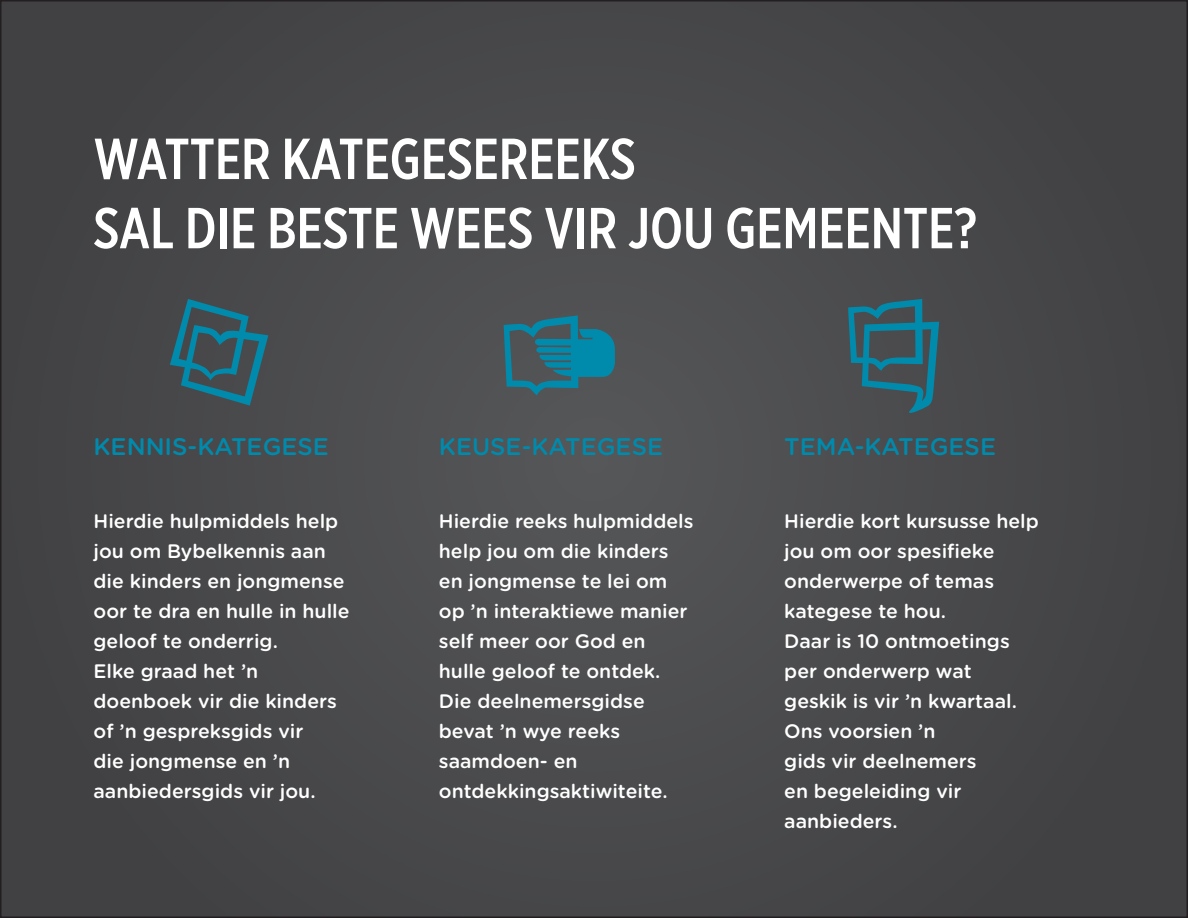
<style>
.page{position:relative;width:1188px;height:918px;background:#fff}
.page>*{position:absolute;margin:0;border:0;box-sizing:border-box;transform-origin:0 0}
.t1{font:500 57.75px/69.3px "Gotham X Narrow";color:#fff}
.t2{font:500 24px "Gotham Rounded";color:#008aac}
.t3{font:500 19.5px/30px "Gotham Rounded";color:#fff}
</style>
<div class="page">
<div style="left:1px;top:1px;width:1186px;height:916px;background:#47484a"></div>
<svg style="left:504px;top:315px;width:111px;height:80px"></svg>
<svg style="left:170px;top:299px;width:98px;height:107px"></svg>
<svg style="left:848px;top:299px;width:91px;height:114px"></svg>
<p class="t1" style="left:94px;top:123px;width:885px">WATTER KATEGESEREEKS<br>SAL DIE BESTE WEES VIR JOU GEMEENTE?</p>
<p class="t2" style="left:94px;top:430px;width:237px">KENNIS-KATEGESE</p>
<p class="t3" style="left:94px;top:505px;width:258px">Hierdie hulpmiddels help jou om Bybelkennis aan die kinders en jongmense oor te dra en hulle in hulle geloof te onderrig.<br>Elke graad het ’n doenboek vir die kinders of ’n gespreksgids vir<br>die jongmense en ’n aanbiedersgids vir jou.</p>
<p class="t2" style="left:439px;top:430px;width:226px">KEUSE-KATEGESE</p>
<p class="t3" style="left:439px;top:505px;width:256px">Hierdie reeks hulpmiddels help jou om die kinders en jongmense te lei om op ’n interaktiewe manier self meer oor God en hulle geloof te ontdek.<br>Die deelnemersgidse bevat ’n wye reeks saamdoen- en ontdekkingsaktiwiteite.</p>
<p class="t2" style="left:784px;top:430px;width:213px">TEMA-KATEGESE</p>
<p class="t3" style="left:784px;top:505px;width:256px">Hierdie kort kursusse help jou om oor spesifieke onderwerpe of temas kategese te hou.<br>Daar is 10 ontmoetings per onderwerp wat geskik is vir ’n kwartaal.<br>Ons voorsien ’n<br>gids vir deelnemers<br>en begeleiding vir aanbieders.</p>
</div>
